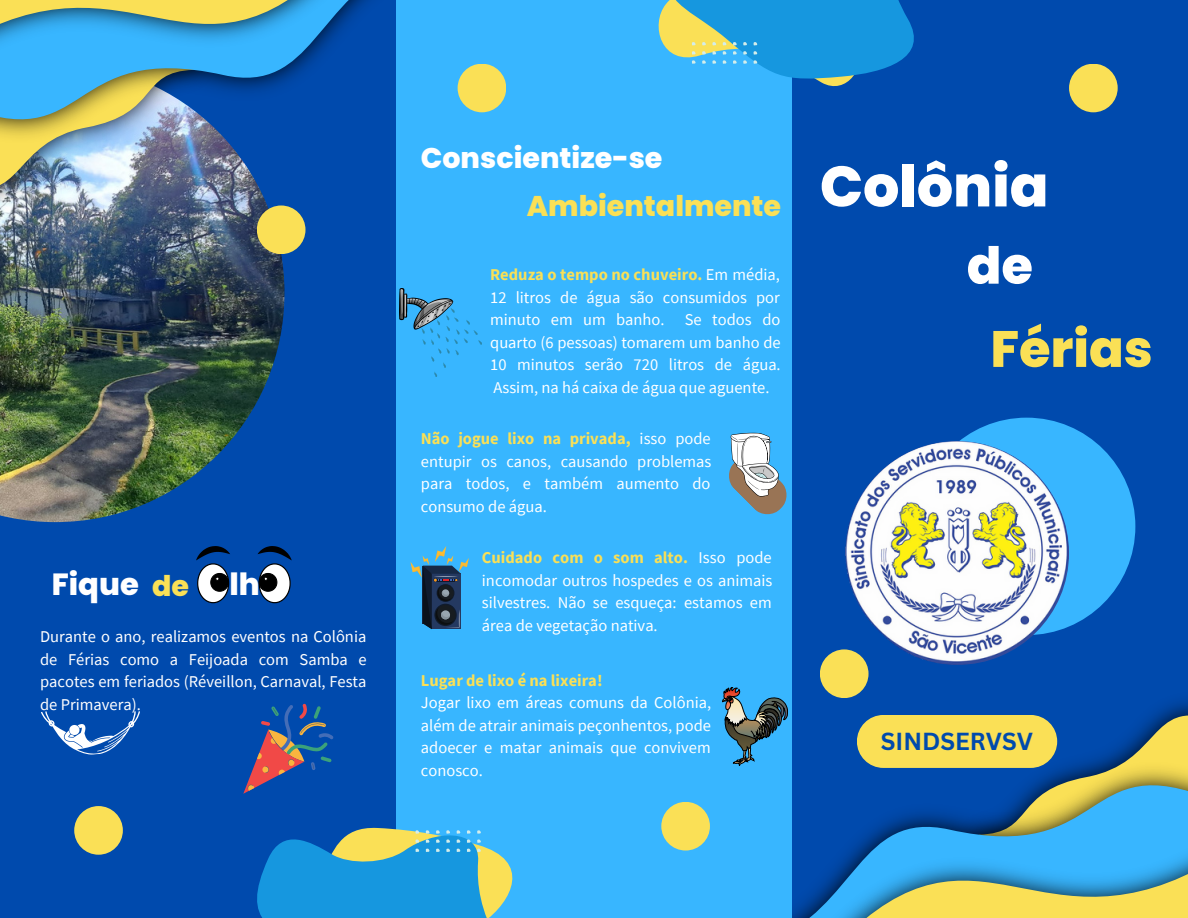
<style>
.page{position:relative;width:1188px;height:918px;background:#004aad}
.page>*{position:absolute;margin:0;border:0;box-sizing:border-box;transform-origin:0 0}
.t1{font:800 57px "Poppins";color:#fff}
.t2{font:800 51px "Poppins";color:#fae056}
.t3{font:800 51px "Poppins";color:#fff}
.t4{font:800 30.6px "Poppins";color:#fff}
.t5{font:800 28.5px "Poppins";color:#fff}
.t6{font:800 28.5px "Poppins";color:#fae056}
.t7{font:700 24px "Canva Sans";color:#004aad}
.t8{font:16.5px/22.5px "Source Sans Pro";color:#fff;text-align:justify}
.t9{font:700 16.5px "Source Sans Pro";color:#fae056}
.s1{font-size:28.5px;color:#fae056}
.s2{font-weight:700;color:#fae056}
</style>
<div class="page">
<div style="left:918px;top:418px;width:217px;height:217px;background:#38b6ff;border-radius:50%"></div>
<img style="left:845px;top:441px;width:224px;height:224px;border-radius:50%">
<svg style="left:1036px;top:701px;width:152px;height:42px"></svg>
<svg style="left:792px;top:744px;width:396px;height:174px"></svg>
<img style="left:796px;top:817px;width:43px;height:101px">
<svg style="left:839px;top:799px;width:349px;height:119px;background:#5da4b7"></svg>
<div style="left:857px;top:715px;width:200px;height:53px;background:#fae056;border-radius:26px"></div>
<img style="left:0;top:207px;width:284px;height:315px">
<div style="left:396px;top:0;width:396px;height:918px;background:#38b6ff"></div>
<img style="left:0;top:207px;width:237px;height:15px">
<img style="left:334px;top:0;width:36px;height:39px">
<img style="left:0;top:0;width:334px;height:207px">
<svg style="left:658px;top:0;width:256px;height:87px"></svg>
<div style="left:820px;top:649px;width:49px;height:49px;background:#fae056;border-radius:50%"></div>
<svg style="left:257px;top:827px;width:256px;height:91px"></svg>
<div style="left:257px;top:205px;width:49px;height:49px;background:#fae056;border-radius:50%"></div>
<div style="left:661px;top:802px;width:49px;height:49px;background:#fae056;border-radius:50%"></div>
<div style="left:458px;top:64px;width:48px;height:48px;background:#fae056;border-radius:50%"></div>
<img style="left:400px;top:288px;width:82px;height:88px">
<svg style="left:729px;top:433px;width:58px;height:82px"></svg>
<svg style="left:410px;top:546px;width:59px;height:83px"></svg>
<svg style="left:722px;top:687px;width:66px;height:79px"></svg>
<div style="left:1069px;top:64px;width:49px;height:48px;background:#fae056;border-radius:50%"></div>
<div style="left:74px;top:806px;width:49px;height:49px;background:#fae056;border-radius:50%"></div>
<svg style="left:196px;top:546px;width:34px;height:57px"></svg>
<svg style="left:258px;top:546px;width:34px;height:57px"></svg>
<svg style="left:243px;top:704px;width:90px;height:90px"></svg>
<svg style="left:41px;top:711px;width:99px;height:44px"></svg>
<p class="t4" style="left:52px;top:563px;width:139px">Fique <span class="s1">de</span></p>
<p class="t8" style="left:40px;top:625px;width:328px">Durante o ano, realizamos eventos na Colônia de Férias como a Feijoada com Samba e pacotes em feriados (Réveillon, Carnaval, Festa de Primavera).</p>
<p class="t4" style="left:229px;top:563px;width:32px">lh</p>
<p class="t5" style="left:421px;top:138px;width:243px">Conscientize-se</p>
<p class="t6" style="left:527px;top:186px;width:256px">Ambientalmente</p>
<p class="t8" style="left:490px;top:263px;width:292px"><span class="s2">Reduza o tempo no chuveiro.</span> Em média, 12 litros de água são consumidos por minuto em um banho. Se todos do quarto (6 pessoas) tomarem um banho de 10 minutos serão 720 litros de água.<br>Assim, na há caixa de água que aguente.</p>
<p class="t8" style="left:421px;top:427px;width:292px"><span class="s2">Não jogue lixo na privada,</span> isso pode entupir os canos, causando problemas para todos, e também aumento do consumo de água.</p>
<p class="t8" style="left:482px;top:546px;width:292px"><span class="s2">Cuidado com o som alto.</span> Isso pode incomodar outros hospedes e os animais silvestres. Não se esqueça: estamos em área de vegetação nativa.</p>
<p class="t9" style="left:421px;top:670px;width:183px">Lugar de lixo é na lixeira!</p>
<p class="t8" style="left:421px;top:691px;width:292px">Jogar lixo em áreas comuns da Colônia, além de atrair animais peçonhentos, pode adoecer e matar animais que convivem conosco.</p>
<p class="t1" style="left:820px;top:147px;width:230px">Colônia</p>
<p class="t3" style="left:967px;top:230px;width:68px">de</p>
<p class="t2" style="left:991px;top:313px;width:164px">Férias</p>
<p class="t7" style="left:881px;top:724px;width:154px">SINDSERVSV</p>
</div>
